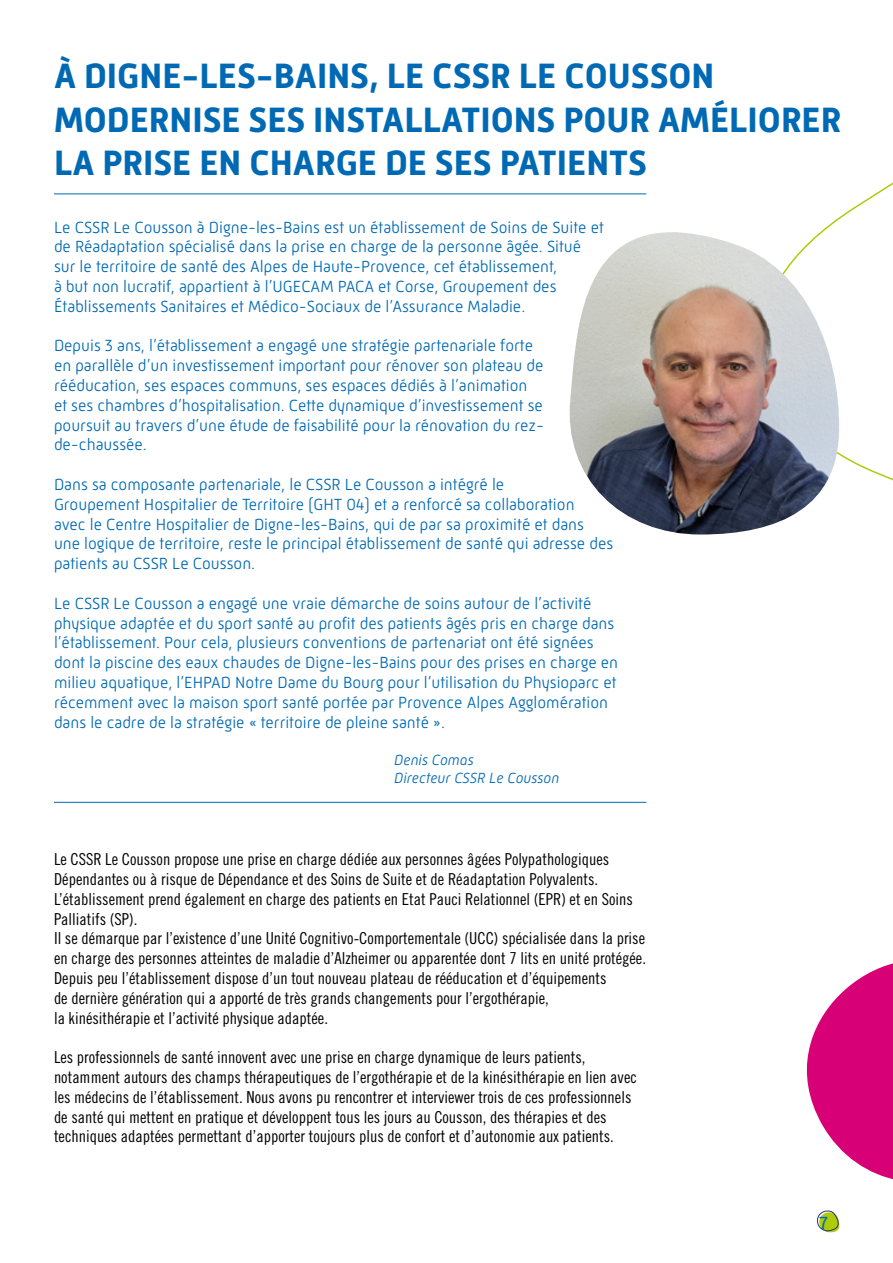
<style>
.page{position:relative;width:893px;height:1263px;background:#fff}
.page>*{position:absolute;margin:0;border:0;box-sizing:border-box;transform-origin:0 0}
.t1{font:700 36px/43.2px "Mic 32 New";color:#0069b4}
.t2{font:18px "Mic 32 New";color:#0069b4}
.t3{font:300 16.5px/19.8px "Mic 32 New";color:#0069b4}
.t4{font:16.5px/19.8px "Trade Gothic LT Std Cn 18";color:#000}
.t5{font:italic 300 15px/18px "Mic 32 New";color:#0069b4}
</style>
<div class="page">
<svg style="left:817px;top:1210px;width:23px;height:23px"></svg>
<hr style="left:54px;top:193px;width:592px;height:1px;background:#0069b4">
<hr style="left:54px;top:802px;width:592px;height:1px;background:#0069b4">
<svg style="left:806px;top:963px;width:87px;height:217px"></svg>
<svg style="left:820px;top:182px;width:73px;height:299px"></svg>
<img style="left:569px;top:232px;width:270px;height:302px">
<h1 class="t1" style="left:54px;top:55px;width:789px">À DIGNE-LES-BAINS, LE CSSR LE COUSSON<br>MODERNISE SES INSTALLATIONS POUR AMÉLIORER<br>LA PRISE EN CHARGE DE SES PATIENTS</h1>
<p class="t3" style="left:54px;top:217px;width:551px">Le CSSR Le Cousson à Digne-les-Bains est un établissement de Soins de Suite et de Réadaptation spécialisé dans la prise en charge de la personne âgée. Situé sur le territoire de santé des Alpes de Haute-Provence, cet établissement,<br>à but non lucratif, appartient à l’UGECAM PACA et Corse, Groupement des Établissements Sanitaires et Médico-Sociaux de l’Assurance Maladie.</p>
<p class="t3" style="left:54px;top:336px;width:492px">Depuis 3 ans, l’établissement a engagé une stratégie partenariale forte en parallèle d’un investissement important pour rénover son plateau de rééducation, ses espaces communs, ses espaces dédiés à l’animation et ses chambres d’hospitalisation. Cette dynamique d’investissement se poursuit au travers d’une étude de faisabilité pour la rénovation du rez&shy;de-chaussée.</p>
<p class="t3" style="left:54px;top:474px;width:561px">Dans sa composante partenariale, le CSSR Le Cousson a intégré le<br>Groupement Hospitalier de Territoire (GHT 04) et a renforcé sa collaboration<br>avec le Centre Hospitalier de Digne-les-Bains, qui de par sa proximité et dans une logique de territoire, reste le principal établissement de santé qui adresse des patients au CSSR Le Cousson.</p>
<p class="t3" style="left:54px;top:593px;width:566px">Le CSSR Le Cousson a engagé une vraie démarche de soins autour de l’activité physique adaptée et du sport santé au profit des patients âgés pris en charge dans l’établissement. Pour cela, plusieurs conventions de partenariat ont été signées dont la piscine des eaux chaudes de Digne-les-Bains pour des prises en charge en milieu aquatique, l’EHPAD Notre Dame du Bourg pour l’utilisation du Physioparc et récemment avec la maison sport santé portée par Provence Alpes Agglomération dans le cadre de la stratégie « territoire de pleine santé ».</p>
<p class="t5" style="left:394px;top:751px;width:167px">Denis Comas<br>Directeur CSSR Le Cousson</p>
<p class="t4" style="left:54px;top:849px;width:593px">Le CSSR Le Cousson propose une prise en charge dédiée aux personnes âgées Polypathologiques Dépendantes ou à risque de Dépendance et des Soins de Suite et de Réadaptation Polyvalents.<br>L’établissement prend également en charge des patients en Etat Pauci Relationnel (EPR) et en Soins Palliatifs (SP).<br>Il se démarque par l’existence d’une Unité Cognitivo-Comportementale (UCC) spécialisée dans la prise en charge des personnes atteintes de maladie d’Alzheimer ou apparentée dont 7 lits en unité protégée.<br>Depuis peu l’établissement dispose d’un tout nouveau plateau de rééducation et d’équipements<br>de dernière génération qui a apporté de très grands changements pour l’ergothérapie,<br>la kinésithérapie et l’activité physique adaptée.</p>
<p class="t4" style="left:54px;top:1047px;width:584px">Les professionnels de santé innovent avec une prise en charge dynamique de leurs patients, notamment autours des champs thérapeutiques de l’ergothérapie et de la kinésithérapie en lien avec les médecins de l’établissement. Nous avons pu rencontrer et interviewer trois de ces professionnels de santé qui mettent en pratique et développent tous les jours au Cousson, des thérapies et des techniques adaptées permettant d’apporter toujours plus de confort et d’autonomie aux patients.</p>
<p class="t2" style="left:819px;top:1212px;width:10px">7</p>
</div>
